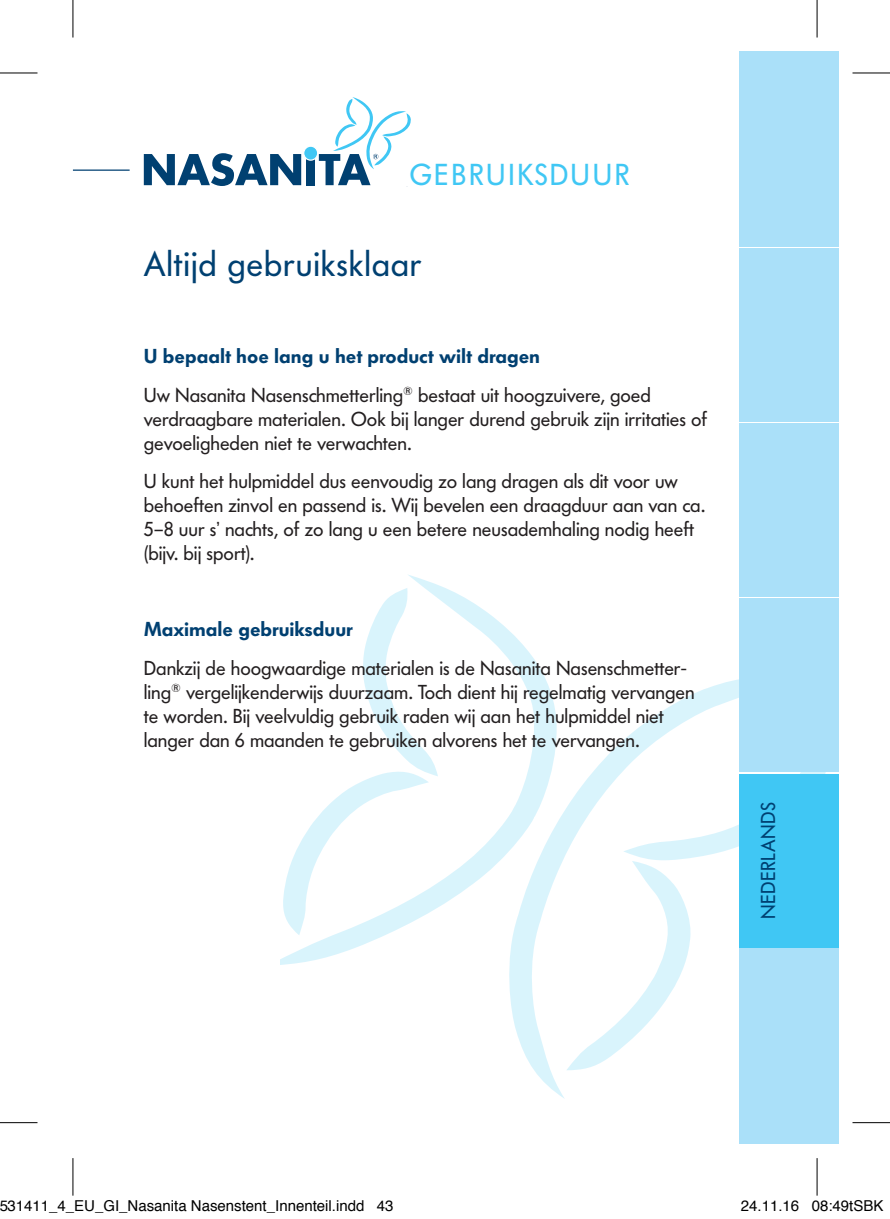
<style>
.page{position:relative;width:890px;height:1219px;background:#fff}
.page>*{position:absolute;margin:0;border:0;box-sizing:border-box;transform-origin:0 0}
.t1{font:35px "Futura BQ";letter-spacing:.025em;color:#004071}
.t2{font:30px "Futura BQ";letter-spacing:.09em;color:#40c7f4}
.t3{font:20px/24px "Futura BQ";color:#231f20}
.t4{font:600 20px "Futura BQ";color:#004071}
.t5{font:20px "Futura BQ";letter-spacing:.025em;color:#004071}
.t6{font:15px "Helvetica";color:#000}
.s1{font-weight:600;color:#004071}
</style>
<div class="page">
<svg style="left:280px;top:575px;width:264px;height:390px"></svg>
<svg style="left:503px;top:675px;width:236px;height:423px"></svg>
<svg style="left:283px;top:587px;width:155px;height:348px"></svg>
<svg style="left:566px;top:692px;width:265px;height:377px"></svg>
<div style="left:739px;top:948px;width:99px;height:195px;background:#aae0f9"></div>
<svg style="left:144px;top:153px;width:157px;height:33px"></svg>
<div style="left:307px;top:154px;width:8px;height:31px;background:#004071"></div>
<div style="left:304px;top:146px;width:14px;height:14px;background:#40c7f4;border-radius:50%"></div>
<div style="left:303px;top:145px;width:15px;height:16px;border:1px solid #fff;border-radius:50%"></div>
<svg style="left:319px;top:97px;width:92px;height:88px"></svg>
<hr style="left:73px;top:169px;width:57px;height:2px;background:#004071">
<div style="left:739px;top:52px;width:99px;height:195px;background:#aae0f9"></div>
<div style="left:739px;top:248px;width:99px;height:174px;background:#aae0f9"></div>
<div style="left:739px;top:423px;width:99px;height:174px;background:#aae0f9"></div>
<div style="left:739px;top:773px;width:99px;height:174px;background:#40c7f4"></div>
<div style="left:739px;top:598px;width:99px;height:174px;background:#aae0f9"></div>
<svg style="left:816px;top:0;width:1px;height:37px"></svg>
<svg style="left:816px;top:1158px;width:1px;height:37px"></svg>
<hr style="left:0;top:72px;width:38px;height:1px;background:#000">
<hr style="left:852px;top:72px;width:38px;height:1px;background:#000">
<hr style="left:0;top:1121px;width:38px;height:1px;background:#000">
<hr style="left:852px;top:1121px;width:38px;height:1px;background:#000">
<hr style="left:73px;top:0;width:1px;height:37px;background:#000">
<hr style="left:73px;top:1157px;width:1px;height:38px;background:#000">
<hr style="left:817px;top:0;width:1px;height:37px;background:#000">
<hr style="left:817px;top:1157px;width:1px;height:38px;background:#000">
<h2 class="t2" style="left:410px;top:158px;width:221px">GEBRUIKSDUUR</h2>
<h1 class="t1" style="left:144px;top:244px;width:279px">Altijd gebruiksklaar</h1>
<p class="t3" style="left:144px;top:337px;width:509px;line-height:38.2px"><span class="s1">U bepaalt hoe lang u het product wilt dragen<br></span>Uw Nasanita Nasenschmetterling<sup>®</sup> bestaat uit hoogzuivere, goed</p>
<p class="t3" style="left:144px;top:406px;width:565px">verdraagbare materialen. Ook bij langer durend gebruik zijn irritaties of gevoeligheden niet te verwachten.</p>
<p class="t3" style="left:144px;top:469px;width:563px">U kunt het hulpmiddel dus eenvoudig zo lang dragen als dit voor uw behoeften zinvol en passend is. Wij bevelen een draagduur aan van ca.<br>5–8 uur s’ nachts, of zo lang u een betere neusademhaling nodig heeft (bijv. bij sport).</p>
<p class="t4" style="left:144px;top:621px;width:211px">Maximale gebruiksduur</p>
<p class="t3" style="left:144px;top:655px;width:552px">Dankzij de hoogwaardige materialen is de Nasanita Nasen schmetter&shy;ling<sup>®</sup> vergelijkenderwijs duurzaam. Toch dient hij regelmatig vervangen te worden. Bij veelvuldig gebruik raden wij aan het hulpmiddel niet langer dan 6 maanden te gebruiken alvorens het te vervangen.</p>
<p class="t5" style="left:757px;top:918px;width:118px;rotate:-90deg">NEDERLANDS</p>
<p class="t6" style="left:-1px;top:1199px;width:396px">531411_4_EU_GI_Nasanita Nasenstent_Innenteil.indd 43</p>
<p class="t6" style="left:741px;top:1199px;width:144px">24.11.16 08:49tSBK</p>
</div>
